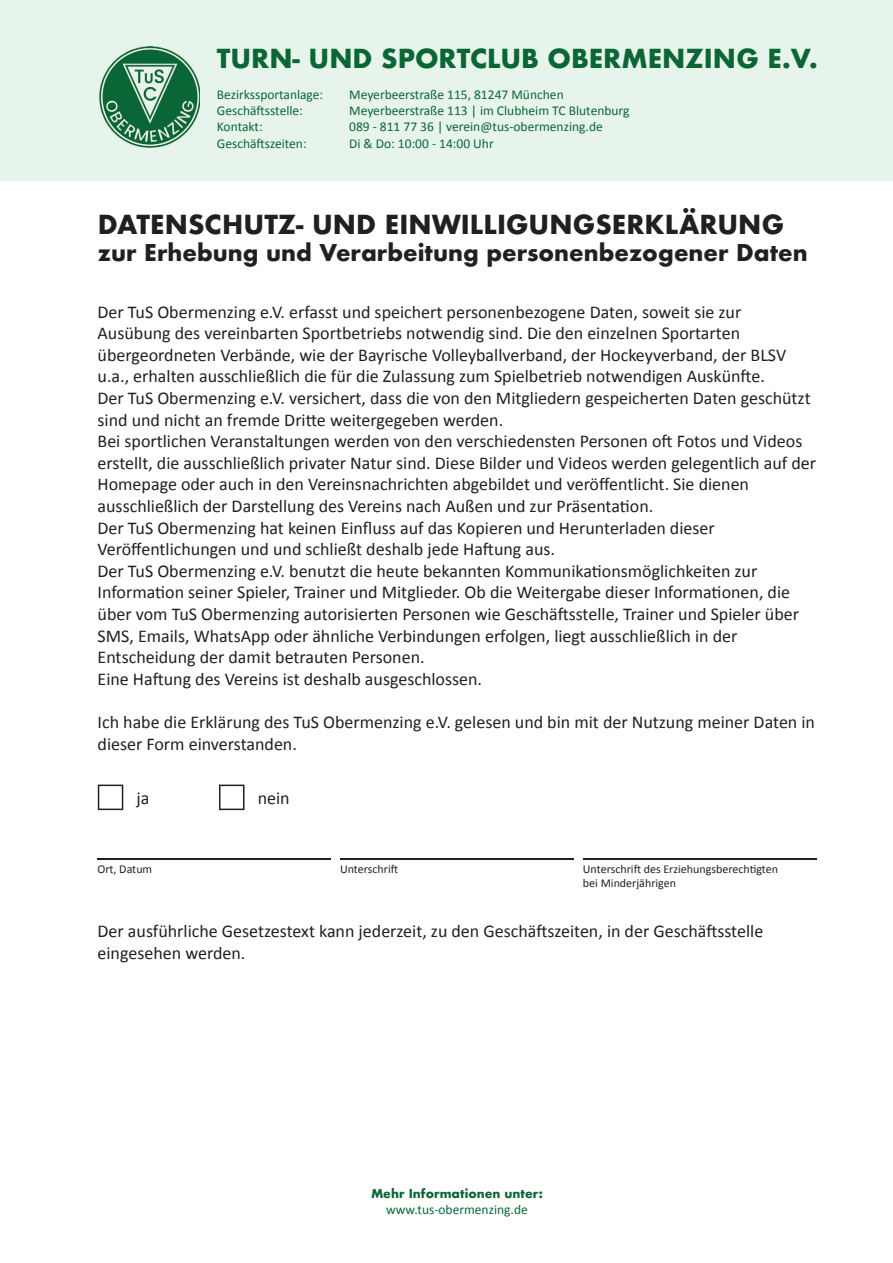
<style>
.page{position:relative;width:893px;height:1263px;background:#fff}
.page>*{position:absolute;margin:0;border:0;box-sizing:border-box;transform-origin:0 0}
.t1{font:700 25.5px "Futura";color:#231f20}
.t2{font:700 25.5px "Futura";color:#0b6635}
.t3{font:700 22.5px "Futura";color:#231f20}
.t4{font:18px/21.6px "Calibri";color:#231f20}
.t5{font:13.5px/16.2px "Calibri";color:#0b6635}
.t6{font:12px/14.4px "Calibri";color:#231f20}
.t7{font:700 12px "Futura";color:#0b6635}
</style>
<div class="page">
<svg style="left:98px;top:784px;width:25px;height:26px"></svg>
<svg style="left:219px;top:784px;width:25px;height:26px"></svg>
<hr style="left:97px;top:858px;width:234px;height:1px;background:#231f20">
<hr style="left:340px;top:858px;width:234px;height:1px;background:#231f20">
<hr style="left:583px;top:858px;width:233px;height:1px;background:#231f20">
<div style="left:0;top:0;width:893px;height:181px;background:#e7f4eb"></div>
<img style="left:99px;top:47px;width:101px;height:100px">
<h1 class="t2" style="left:217px;top:40px;width:602px">TURN- UND SPORTCLUB OBERMENZING E.V.</h1>
<p class="t5" style="left:217px;top:86px;width:108px">Bezirkssportanlage:<br>Geschäftsstelle:<br>Kontakt:<br>Geschäftszeiten:</p>
<p class="t5" style="left:349px;top:86px;width:282px">Meyerbeerstraße 115, 81247 München Meyerbeerstraße 113 | im Clubheim TC Blutenburg 089 - 811 77 36 | verein@tus-obermenzing.de<br>Di &amp; Do: 10:00 - 14:00 Uhr</p>
<h1 class="t1" style="left:98px;top:206px;width:688px">DATENSCHUTZ- UND EINWILLIGUNGSERKLÄRUNG</h1>
<p class="t3" style="left:98px;top:236px;width:711px">zur Erhebung und Verarbeitung personenbezogener Daten</p>
<p class="t4" style="left:98px;top:300px;width:720px">Der TuS Obermenzing e.V. erfasst und speichert personenbezogene Daten, soweit sie zur Ausübung des vereinbarten Sportbetriebs notwendig sind. Die den einzelnen Sportarten übergeordneten Verbände, wie der Bayrische Volleyballverband, der Hockeyverband, der BLSV u.a., erhalten ausschließlich die für die Zulassung zum Spielbetrieb notwendigen Auskünfte.<br>Der TuS Obermenzing e.V. versichert, dass die von den Mitgliedern gespeicherten Daten geschützt sind und nicht an fremde Dritte weitergegeben werden.<br>Bei sportlichen Veranstaltungen werden von den verschiedensten Personen oft Fotos und Videos erstellt, die ausschließlich privater Natur sind. Diese Bilder und Videos werden gelegentlich auf der Homepage oder auch in den Vereinsnachrichten abgebildet und veröffentlicht. Sie dienen ausschließlich der Darstellung des Vereins nach Außen und zur Präsentation.<br>Der TuS Obermenzing hat keinen Einfluss auf das Kopieren und Herunterladen dieser Veröffentlichungen und und schließt deshalb jede Haftung aus.<br>Der TuS Obermenzing e.V. benutzt die heute bekannten Kommunikationsmöglichkeiten zur Information seiner Spieler, Trainer und Mitglieder. Ob die Weitergabe dieser Informationen, die über vom TuS Obermenzing autorisierten Personen wie Geschäftsstelle, Trainer und Spieler über SMS, Emails, WhatsApp oder ähnliche Verbindungen erfolgen, liegt ausschließlich in der Entscheidung der damit betrauten Personen.<br>Eine Haftung des Vereins ist deshalb ausgeschlossen.</p>
<p class="t4" style="left:98px;top:710px;width:719px">Ich habe die Erklärung des TuS Obermenzing e.V. gelesen und bin mit der Nutzung meiner Daten in dieser Form einverstanden.</p>
<p class="t4" style="left:136px;top:786px;width:14px">ja</p>
<p class="t4" style="left:258px;top:786px;width:33px">nein</p>
<p class="t6" style="left:97px;top:861px;width:56px">Ort, Datum</p>
<p class="t6" style="left:340px;top:861px;width:60px">Unterschrift</p>
<p class="t6" style="left:583px;top:861px;width:197px">Unterschrift des Erziehungsberechtigten bei Minderjährigen</p>
<p class="t4" style="left:98px;top:920px;width:667px">Der ausführliche Gesetzestext kann jederzeit, zu den Geschäftszeiten, in der Geschäftsstelle eingesehen werden.</p>
<p class="t7" style="left:371px;top:1185px;width:173px">Mehr Informationen unter:</p>
<p class="t5" style="left:386px;top:1201px;width:143px">www.tus-obermenzing.de</p>
</div>
